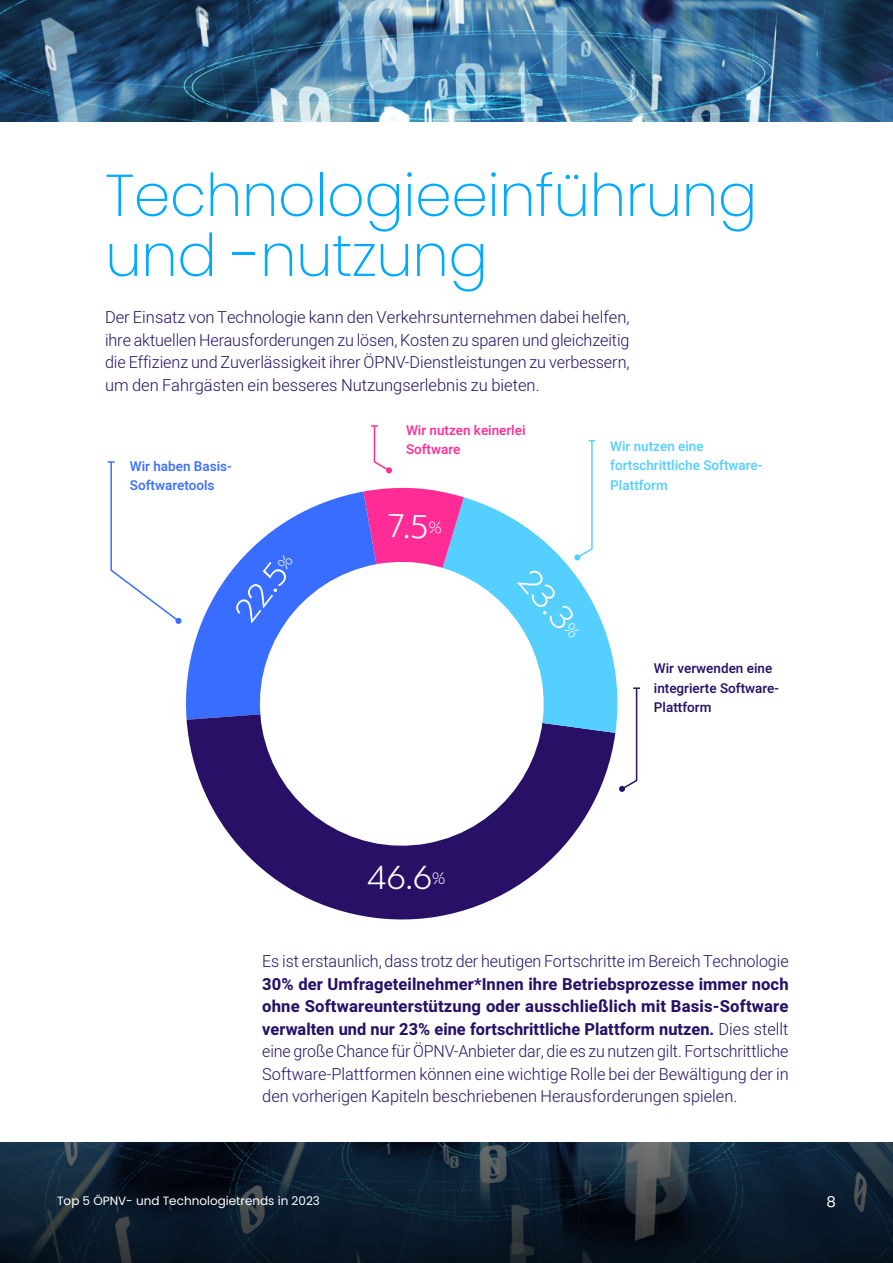
<style>
.page{position:relative;width:893px;height:1263px;background:#fff}
.page>*{position:absolute;margin:0;border:0;box-sizing:border-box;transform-origin:0 0}
.t1{font:200 58.8px/60px "Poppins";letter-spacing:-.01em;color:#0af}
.t2{font:300 38.25px "Ploni DL1.1 AAA";color:#fff}
.t3{font:300 16.5px/22.5px "Heebo";color:#271066;text-align:justify}
.t4{font:15px "Poppins";color:#fff}
.t5{font:500 13.5px/19.5px "Heebo";color:#55cfff}
.t6{font:500 13.5px/19.5px "Heebo";color:#271066}
.t7{font:500 13.5px/19.5px "Heebo";color:#396dff}
.t8{font:500 13.5px/19.5px "Heebo";color:#ff2c95}
.t9{font:12px "Poppins";color:#fff}
.s1{font-size:19.2px}
.s2{font-size:19.05px}
.s3{font-weight:700}
</style>
<div class="page">
<img style="left:0;top:0;width:893px;height:122px">
<svg style="left:0;top:1142px;width:893px;height:121px;background:#101f2e"></svg>
<svg style="left:619px;top:687px;width:21px;height:105px"></svg>
<svg style="left:181px;top:492px;width:182px;height:228px"></svg>
<svg style="left:187px;top:704px;width:428px;height:216px;fill:#271066"></svg>
<svg style="left:464px;top:497px;width:166px;height:236px;fill:#55cfff"></svg>
<svg style="left:363px;top:487px;width:101px;height:63px;background:#e945a7"></svg>
<svg style="left:248px;top:550px;width:307px;height:307px"></svg>
<svg style="left:574px;top:440px;width:21px;height:120px"></svg>
<svg style="left:108px;top:461px;width:73px;height:163px"></svg>
<svg style="left:371px;top:425px;width:21px;height:48px"></svg>
<svg style="left:563px;top:622px;width:17px;height:16px"></svg>
<svg style="left:277px;top:554px;width:17px;height:16px"></svg>
<h1 class="t1" style="left:105px;top:171px;width:654px">Technologieeinführung und -nutzung</h1>
<p class="t3" style="left:105px;top:305px;width:526px">Der Einsatz von Technologie kann den Verkehrsunternehmen dabei helfen, ihre aktuellen Herausforderungen zu lösen, Kosten zu sparen und gleichzeitig die Effizienz und Zuverlässigkeit ihrer ÖPNV-Dienstleistungen zu verbessern, um den Fahrgästen ein besseres Nutzungserlebnis zu bieten.</p>
<p class="t7" style="left:130px;top:456px;width:103px">Wir haben Basis-<br>Softwaretools</p>
<h2 class="t2" style="left:222px;top:603px;width:66px;rotate:-52deg">22.5</h2>
<p class="t8" style="left:406px;top:420px;width:121px">Wir nutzen keinerlei<br>Software</p>
<h2 class="t2" style="left:389px;top:501px;width:56px;rotate:2deg">7.5<span class="s1">%</span></h2>
<h2 class="t2" style="left:544px;top:558px;width:68px;rotate:50deg">23.3</h2>
<p class="t5" style="left:610px;top:435px;width:154px">Wir nutzen eine fortschrittliche Software-<br>Plattform</p>
<p class="t6" style="left:654px;top:658px;width:127px">Wir verwenden eine integrierte Software-<br>Plattform</p>
<h2 class="t2" style="left:367px;top:854px;width:80px">46.6<span class="s2">%</span></h2>
<p class="t3" style="left:262px;top:950px;width:528px">Es ist erstaunlich, dass trotz der heutigen Fortschritte im Bereich Technologie</p>
<p class="t3" style="left:262px;top:972px;width:528px"><span class="s3">30% der Umfrageteilnehmer*Innen ihre Betriebsprozesse immer noch ohne Softwareunterstützung oder ausschließlich mit Basis-Software verwalten und nur 23% eine fortschrittliche Plattform nutzen.</span> Dies stellt eine große Chance für ÖPNV-Anbieter dar, die es zu nutzen gilt. Fortschrittliche Software-Plattformen können eine wichtige Rolle bei der Bewältigung der in den vorherigen Kapiteln beschriebenen Herausforderungen spielen.</p>
<p class="t9" style="left:57px;top:1193px;width:264px">Top 5 ÖPNV- und Technologietrends in 2023</p>
<p class="t4" style="left:826px;top:1193px;width:11px">8</p>
</div>
